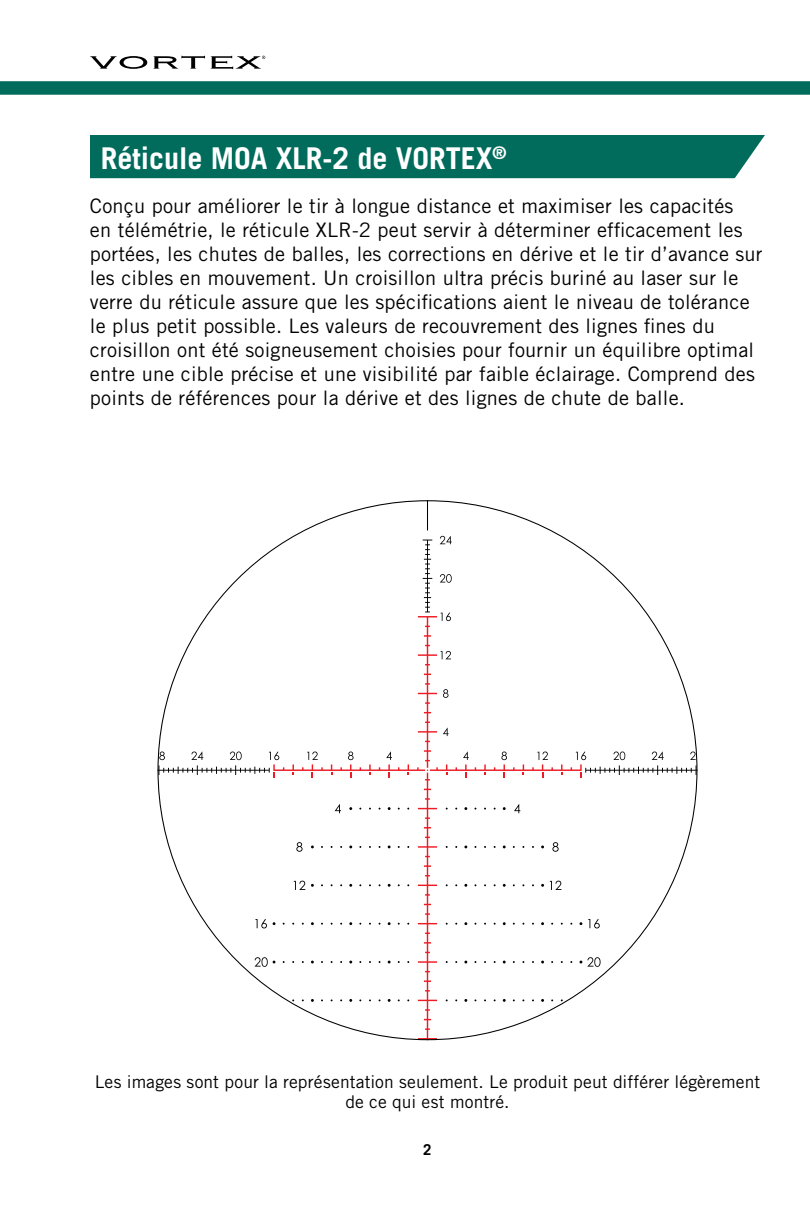
<style>
.page{position:relative;width:810px;height:1215px;background:#fff}
.page>*{position:absolute;margin:0;border:0;box-sizing:border-box;transform-origin:0 0}
.t1{font:700 30px "Trade Gothic LT Std";color:#fff}
.t2{font:20px/24px "Trade Gothic LT Std";letter-spacing:.01em;color:#000}
.t3{font:17.5px/20px "Trade Gothic LT Std";letter-spacing:.005em;color:#000;text-align:center}
.t4{font:700 15px "Trade Gothic LT Std";color:#000}
</style>
<div class="page">
<svg style="left:0;top:81px;width:810px;height:14px;background:#097161"></svg>
<svg style="left:90px;top:56px;width:175px;height:13px"></svg>
<div style="left:90px;top:135px;width:675px;height:43px;background:#016c5c"></div>
<svg style="left:158px;top:500px;width:540px;height:540px"></svg>
<h1 class="t1" style="left:101px;top:142px;width:407px">Réticule MOA XLR-2 de VORTEX<sup>®</sup></h1>
<p class="t2" style="left:90px;top:196px;width:674px">Conçu pour améliorer le tir à longue distance et maximiser les capacités<br>en télémétrie, le réticule XLR-2 peut servir à déterminer efficacement les portées, les chutes de balles, les corrections en dérive et le tir d’avance sur les cibles en mouvement. Un croisillon ultra précis buriné au laser sur le verre du réticule assure que les spécifications aient le niveau de tolérance le plus petit possible. Les valeurs de recouvrement des lignes fines du croisillon ont été soigneusement choisies pour fournir un équilibre optimal entre une cible précise et une visibilité par faible éclairage. Comprend des points de références pour la dérive et des lignes de chute de balle.</p>
<p class="t3" style="left:95px;top:1074px;width:667px">Les images sont pour la représentation seulement. Le produit peut différer légèrement de ce qui est montré.</p>
<p class="t4" style="left:423px;top:1142px;width:10px">2</p>
</div>
